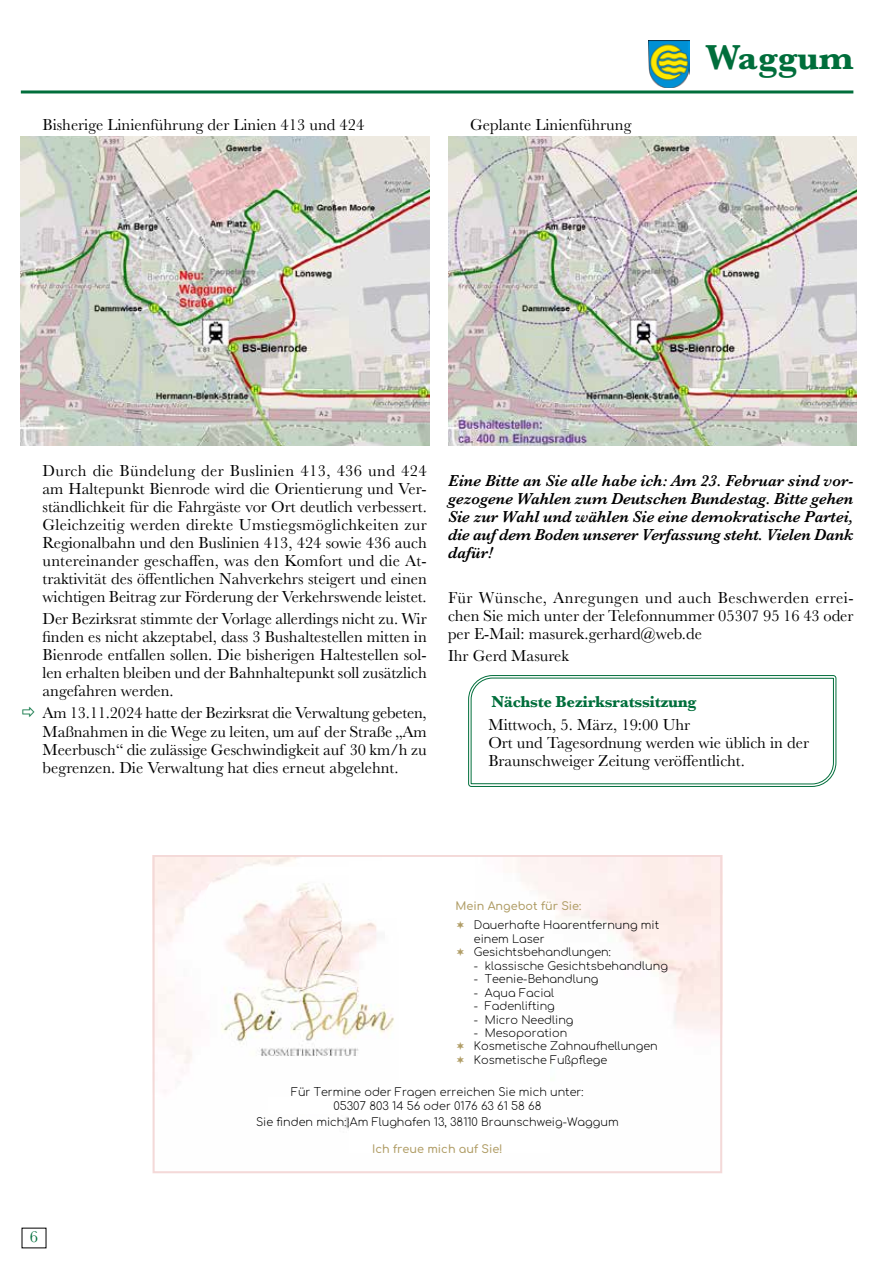
<style>
.page{position:relative;width:893px;height:1263px;background:#fff}
.page>*{position:absolute;margin:0;border:0;box-sizing:border-box;transform-origin:0 0}
.t1{font:700 36px "Baskerville";color:#006e3b}
.t2{font:16.5px/18px "Baskerville";color:#000;text-align:justify}
.t3{font:italic 600 16.5px/18px "Baskerville";letter-spacing:-.015em;color:#000;text-align:justify}
.t4{font:700 16.5px "Baskerville";letter-spacing:-.02em;color:#006e3b}
.t5{font:16.5px "Baskerville";color:#006e3b}
.t6{font:11.25px/13.5px "Comfortaa";color:#000}
.t7{font:11.25px "Comfortaa";color:#b09d66}
</style>
<div class="page">
<hr style="left:21px;top:90px;width:832px;height:3px;background:#006e3b">
<img style="left:648px;top:40px;width:42px;height:47px">
<svg style="left:468px;top:675px;width:368px;height:112px"></svg>
<img style="left:21px;top:137px;width:408px;height:308px">
<img style="left:448px;top:137px;width:408px;height:308px">
<img style="left:153px;top:858px;width:569px;height:316px">
<div style="left:268px;top:868px;width:163px;height:246px;background:#fff"></div>
<div style="left:350px;top:907px;width:200px;height:246px;background:#fff"></div>
<div style="left:382px;top:855px;width:92px;height:51px;background:#fff"></div>
<img style="left:204px;top:868px;width:190px;height:229px">
<div style="left:398px;top:875px;width:73px;height:57px;background:#fff"></div>
<div style="left:350px;top:861px;width:73px;height:57px;background:#fff"></div>
<div style="left:153px;top:855px;width:569px;height:318px;border:2px solid #f4d9d8"></div>
<p class="t2" style="left:43px;top:116px;width:323px">Bisherige Linienführung der Linien 413 und 424</p>
<p class="t2" style="left:470px;top:116px;width:163px">Geplante Linienführung</p>
<h1 class="t1" style="left:706px;top:33px;width:149px">Waggum</h1>
<p class="t2" style="left:43px;top:462px;width:386px">Durch die Bündelung der Buslinien 413, 436 und 424 am Haltepunkt Bienrode wird die Orientierung und Ver&shy;ständlichkeit für die Fahrgäste vor Ort deutlich verbessert.<br>Gleichzeitig werden direkte Umstiegsmöglichkeiten zur Regionalbahn und den Buslinien 413, 424 sowie 436 auch untereinander geschaffen, was den Komfort und die At&shy;traktivität des öffentlichen Nahverkehrs steigert und einen wichtigen Beitrag zur Förderung der Verkehrswende leistet.</p>
<p class="t2" style="left:43px;top:610px;width:386px">Der Bezirksrat stimmte der Vorlage allerdings nicht zu. Wir finden es nicht akzeptabel, dass 3 Bushaltestellen mitten in Bienrode entfallen sollen. Die bisherigen Haltestellen sol&shy;len erhalten bleiben und der Bahnhaltepunkt soll zusätzlich angefahren werden.</p>
<p class="t2" style="left:43px;top:704px;width:386px">Am 13.11.2024 hatte der Bezirksrat die Verwaltung gebeten, Maßnahmen in die Wege zu leiten, um auf der Straße „Am Meerbusch“ die zulässige Geschwindigkeit auf 30 km/h zu begrenzen. Die Verwaltung hat dies erneut abgelehnt.</p>
<p class="t3" style="left:448px;top:472px;width:407px">Eine Bitte an Sie alle habe ich: Am 23. Februar sind vor&shy;gezogene Wahlen zum Deutschen Bundestag. Bitte gehen Sie zur Wahl und wählen Sie eine demokratische Partei, die auf dem Boden unserer Verfassung steht. Vielen Dank dafür!</p>
<p class="t2" style="left:448px;top:589px;width:407px">Für Wünsche, Anregungen und auch Beschwerden errei&shy;chen Sie mich unter der Telefonnummer 05307 95 16 43 oder per E-Mail: masurek.gerhard@web.de</p>
<p class="t2" style="left:448px;top:647px;width:123px">Ihr Gerd Masurek</p>
<p class="t4" style="left:491px;top:690px;width:207px">Nächste Bezirksratssitzung</p>
<p class="t2" style="left:488px;top:715px;width:322px;text-align:left">Mittwoch, 5. März, 19:00 Uhr<br>Ort und Tagesordnung werden wie üblich in der<br>Braunschweiger Zeitung veröffentlicht.</p>
<p class="t5" style="left:30px;top:1226px;width:10px">6</p>
<p class="t7" style="left:455px;top:896px;width:127px">Mein Angebot für Sie:</p>
<p class="t6" style="left:474px;top:917px;width:187px">Dauerhafte Haarentfernung mit einem Laser<br>Gesichtsbehandlungen:</p>
<p class="t6" style="left:474px;top:957px;width:196px">- klassische Gesichtsbehandlung</p>
<p class="t6" style="left:474px;top:971px;width:126px">- Teenie-Behandlung</p>
<p class="t6" style="left:474px;top:984px;width:82px">- Aqua Facial</p>
<p class="t6" style="left:474px;top:998px;width:83px">- Fadenlifting</p>
<p class="t6" style="left:474px;top:1011px;width:101px">- Micro Needling</p>
<p class="t6" style="left:474px;top:1025px;width:185px">- Mesoporation<br>Kosmetische Zahnaufhellungen<br>Kosmetische Fußpflege</p>
<p class="t6" style="left:291px;top:1084px;width:294px;text-align:center">Für Termine oder Fragen erreichen Sie mich unter:<br>05307 803 14 56 oder 0176 63 61 58 68</p>
<p class="t6" style="left:256px;top:1114px;width:364px">Sie finden mich: Am Flughafen 13, 38110 Braunschweig-Waggum</p>
<p class="t7" style="left:372px;top:1138px;width:132px">Ich freue mich auf Sie!</p>
</div>
